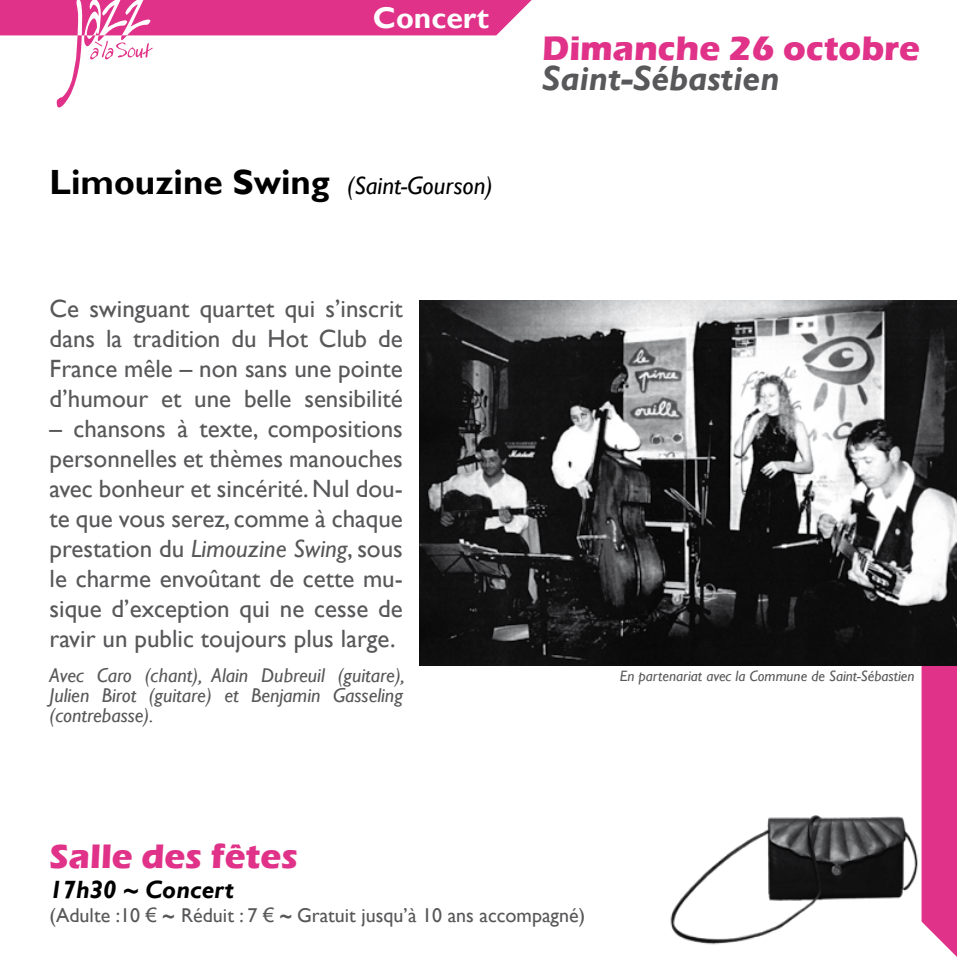
<style>
.page{position:relative;width:957px;height:957px;background:#fff}
.page>*{position:absolute;margin:0;border:0;box-sizing:border-box;transform-origin:0 0}
.t1{font:700 35px "Eras ITC";color:#e03288}
.t2{font:italic 700 35px "Gill Sans";color:#58585a}
.t3{font:700 30px "Gill Sans";color:#fff}
.t4{font:25px/30px "Gill Sans";color:#58585a;text-align:justify}
.t5{font:italic 25px "Gill Sans";color:#000}
.t6{font:italic 700 25px "Gill Sans";color:#000}
.t7{font:italic 20px/20px "Gill Sans";color:#58585a;text-align:justify}
.t8{font:20px "Gill Sans";color:#58585a}
.t9{font:italic 15px "Gill Sans";color:#58585a}
.s1{font-weight:700;font-style:normal;font-size:35px}
.s2{font-style:italic}
.s3{font-family:"Arial"}
.s4{font-weight:700;font-style:italic}
</style>
<div class="page">
<svg style="left:921px;top:665px;width:36px;height:292px;background:#e24492"></svg>
<svg style="left:0;top:0;width:531px;height:107px"></svg>
<img style="left:419px;top:300px;width:538px;height:365px">
<img style="left:670px;top:815px;width:248px;height:130px">
<p class="t3" style="left:373px;top:0;width:118px">Concert</p>
<p class="t5" style="left:50px;top:171px;width:445px"><span class="s1">Limouzine Swing</span> (Saint-Gourson)</p>
<p class="t4" style="left:50px;top:294px;width:355px">Ce swinguant quartet qui s’inscrit dans la tradition du Hot Club de France mêle – non sans une pointe d’humour et une belle sensibilité</p>
<p class="t4" style="left:50px;top:414px;width:355px">– chansons à texte, compositions personnelles et thèmes manouches avec bonheur et sincérité. Nul dou&shy;te que vous serez, comme à chaque prestation du <span class="s2">Limouzine Swing</span>, sous le charme envoûtant de cette mu&shy;sique d’exception qui ne cesse de ravir un public toujours plus large.</p>
<p class="t7" style="left:50px;top:665px;width:357px">Avec Caro (chant), Alain Dubreuil (guitare), Julien Birot (guitare) et Benjamin Gasseling (contrebasse).</p>
<h1 class="t1" style="left:542px;top:28px;width:379px">Dimanche 26 octobre</h1>
<h1 class="t2" style="left:542px;top:58px;width:239px">Saint-Sébastien</h1>
<p class="t9" style="left:619px;top:667px;width:296px">En partenariat avec la Commune de Saint-Sébastien</p>
<h1 class="t1" style="left:50px;top:835px;width:250px">Salle des fêtes</h1>
<p class="t6" style="left:50px;top:874px;width:186px">17h30 ~ Concert</p>
<p class="t8" style="left:50px;top:903px;width:537px">(Adulte :10 <span class="s3">€</span> <span class="s4">~</span> Réduit : 7 <span class="s3">€</span> <span class="s4">~</span> Gratuit jusqu’à 10 ans accompagné)</p>
</div>
